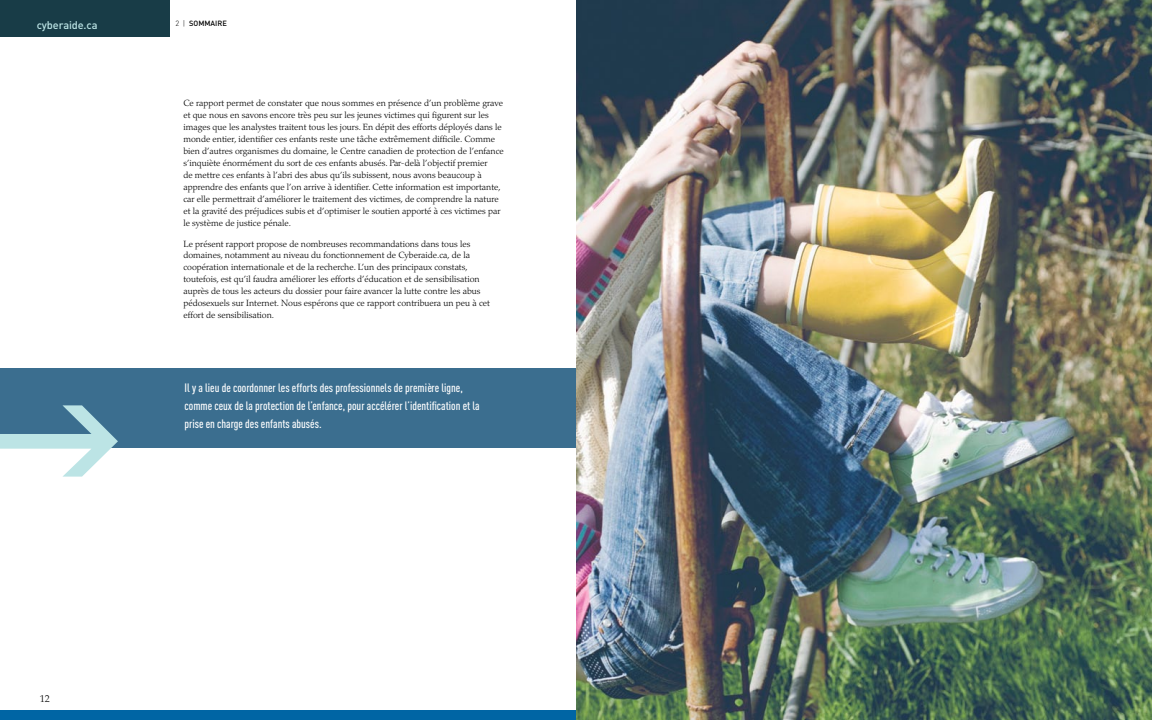
<style>
.page{position:relative;width:1152px;height:720px;background:#fff}
.page>*{position:absolute;margin:0;border:0;box-sizing:border-box;transform-origin:0 0}
.t1{font:500 12px/18px "DIN Cond";color:#fff}
.t2{font:500 11px "DIN";letter-spacing:-.01em;color:#bce4e5}
.t3{font:300 10px "Palatino LT Std";color:#000}
.t4{font:300 9px/12px "Palatino LT Std";color:#000}
.t5{font:500 7.5px "DIN";color:#000}
.s1{font-weight:300}
</style>
<div class="page">
<div style="left:0;top:0;width:169px;height:36px;background:#183c47"></div>
<div style="left:0;top:710px;width:576px;height:10px;background:#0065a4"></div>
<img style="left:576px;top:0;width:576px;height:720px">
<div style="left:0;top:369px;width:576px;height:79px;background:#3b6e8f"></div>
<svg style="left:0;top:405px;width:118px;height:72px"></svg>
<p class="t2" style="left:37px;top:18px;width:62px">cyberaide.ca</p>
<p class="t5" style="left:176px;top:18px;width:53px"><span class="s1">2 |</span> sommaire</p>
<p class="t4" style="left:183px;top:97px;width:322px">Ce rapport permet de constater que nous sommes en présence d’un problème grave et que nous en savons encore très peu sur les jeunes victimes qui figurent sur les images que les analystes traitent tous les jours. En dépit des efforts déployés dans le monde entier, identifier ces enfants reste une tâche extrêmement difficile. Comme bien d’autres organismes du domaine, le Centre canadien de protection de l’enfance s’inquiète énormément du sort de ces enfants abusés. Par-delà l’objectif premier<br>de mettre ces enfants à l’abri des abus qu’ils subissent, nous avons beaucoup à apprendre des enfants que l’on arrive à identifier. Cette information est importante, car elle permettrait d’améliorer le traitement des victimes, de comprendre la nature et la gravité des préjudices subis et d’optimiser le soutien apporté à ces victimes par le système de justice pénale.</p>
<p class="t4" style="left:183px;top:238px;width:308px">Le présent rapport propose de nombreuses recommandations dans tous les domaines, notamment au niveau du fonctionnement de Cyberaide.ca, de la coopération internationale et de la recherche. L’un des principaux constats, toutefois, est qu’il faudra améliorer les efforts d’éducation et de sensibilisation auprès de tous les acteurs du dossier pour faire avancer la lutte contre les abus pédosexuels sur Internet. Nous espérons que ce rapport contribuera un peu à cet effort de sensibilisation.</p>
<h1 class="t1" style="left:184px;top:378px;width:297px">Il y a lieu de coordonner les efforts des professionnels de première ligne, comme ceux de la protection de l’enfance, pour accélérer l’identification et la prise en charge des enfants abusés.</h1>
<p class="t3" style="left:40px;top:693px;width:11px">12</p>
</div>
